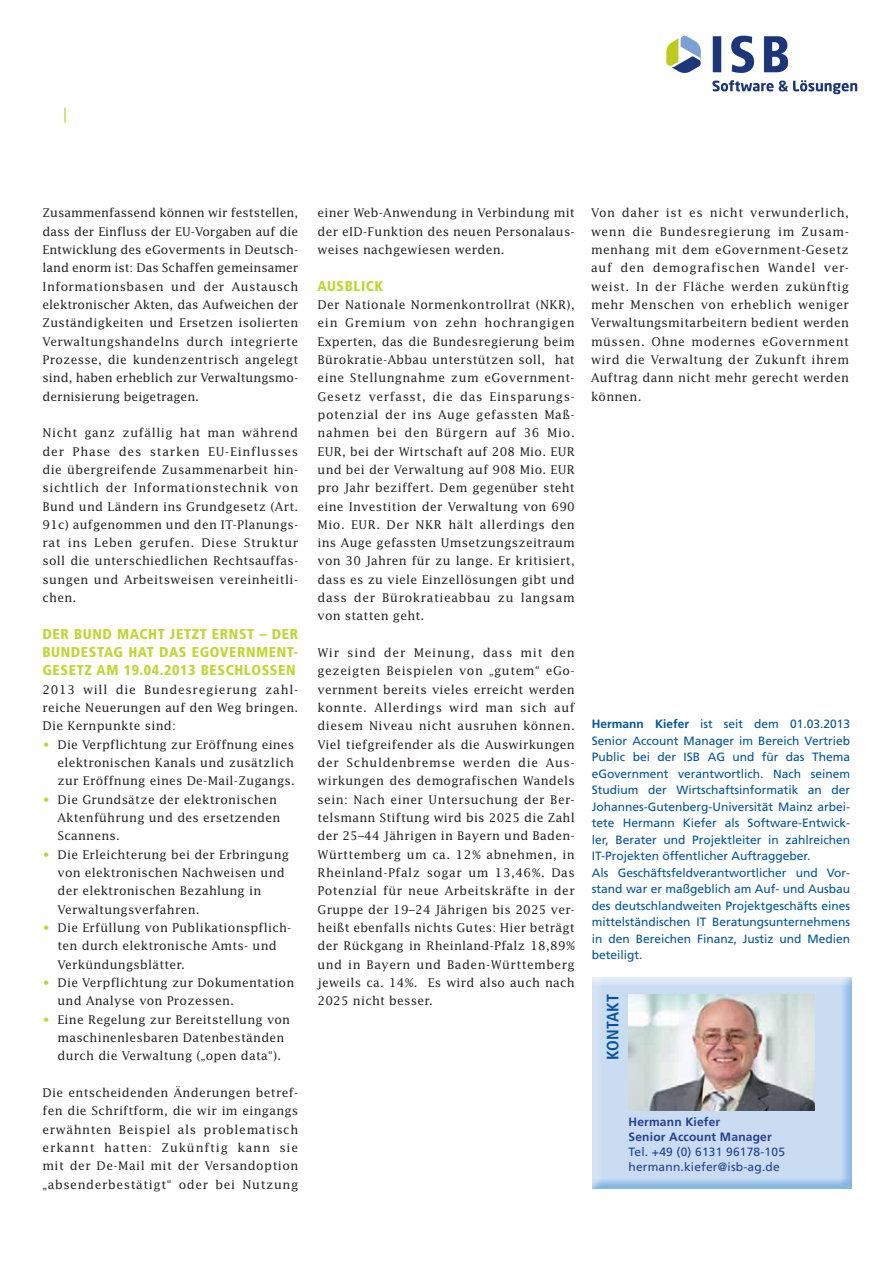
<style>
.page{position:relative;width:893px;height:1263px;background:#fff}
.page>*{position:absolute;margin:0;border:0;box-sizing:border-box;transform-origin:0 0}
.t1{font:700 condensed 16.5px "Frutiger";letter-spacing:.015em;color:#00559a}
.t2{font:900 condensed 14.25px/18.3px "Frutiger";letter-spacing:.04em;color:#bed730;text-align:justify}
.t3{font:12px/18.3px "Lucida";letter-spacing:.02em;color:#231f20;text-align:justify}
.t4{font:12px/16.5px "Frutiger";color:#00559a}
.t5{font:12px/15px "Frutiger";letter-spacing:.015em;color:#25408e}
.t6{font:700 12px/15px "Frutiger";letter-spacing:.015em;color:#25408e}
.s1{color:#bed730}
.s2{font-weight:700}
</style>
<div class="page">
<img style="left:592px;top:977px;width:259px;height:211px">
<img style="left:629px;top:995px;width:185px;height:116px">
<img style="left:666px;top:35px;width:192px;height:60px">
<p class="t3" style="left:43px;top:205px;width:257px">Zusammenfassend können wir feststellen, dass der Einfluss der EU-Vorgaben auf die Entwicklung des eGoverments in Deutsch&shy;land enorm ist: Das Schaffen gemeinsamer Informationsbasen und der Austausch elektronischer Akten, das Aufweichen der Zuständigkeiten und Ersetzen isolierten Verwaltungshandelns durch integrierte Prozesse, die kundenzentrisch angelegt sind, haben erheblich zur Verwaltungsmo&shy;dernisierung beigetragen.</p>
<p class="t3" style="left:43px;top:425px;width:257px">Nicht ganz zufällig hat man während der Phase des starken EU-Einflusses die übergreifende Zusammenarbeit hin&shy;sichtlich der Informationstechnik von Bund und Ländern ins Grundgesetz (Art.<br>91c) aufgenommen und den IT-Planungs&shy;rat ins Leben gerufen. Diese Struktur soll die unterschiedlichen Rechtsauffas&shy;sungen und Arbeitsweisen vereinheitli&shy;chen.</p>
<p class="t2" style="left:43px;top:626px;width:257px">DER BUND MACHT JETZT ERNST – DER BUNDESTAG HAT DAS EGOVERNMENT-GESETZ AM 19.04.2013 BESCHLOSSEN</p>
<p class="t3" style="left:43px;top:681px;width:257px">2013 will die Bundesregierung zahl&shy;reiche Neuerungen auf den Weg bringen.<br>Die Kernpunkte sind:</p>
<p class="t3" style="left:58px;top:736px;width:239px;text-indent:-15px"><span class="s1">•</span> Die Verpflichtung zur Eröffnung eines elektronischen Kanals und zusätzlich zur Eröffnung eines De-Mail-Zugangs.</p>
<p class="t3" style="left:58px;top:791px;width:224px;text-align:left;text-indent:-15px"><span class="s1">•</span> Die Grundsätze der elektronischen<br>Aktenführung und des ersetzenden<br>Scannens.</p>
<p class="t3" style="left:58px;top:846px;width:233px;text-align:left;text-indent:-15px"><span class="s1">•</span> Die Erleichterung bei der Erbringung von elektronischen Nachweisen und der elektronischen Bezahlung in Verwaltungsverfahren.</p>
<p class="t3" style="left:58px;top:919px;width:235px;text-align:left;text-indent:-15px"><span class="s1">•</span> Die Erfüllung von Publikationspflich&shy;ten durch elektronische Amts- und<br>Verkündungsblätter.</p>
<p class="t3" style="left:58px;top:974px;width:238px;text-indent:-15px"><span class="s1">•</span> Die Verpflichtung zur Dokumentation und Analyse von Prozessen.</p>
<p class="t3" style="left:58px;top:1011px;width:234px;text-align:left;text-indent:-15px"><span class="s1">•</span> Eine Regelung zur Bereitstellung von maschinenlesbaren Datenbeständen durch die Verwaltung („open data“).</p>
<p class="t3" style="left:43px;top:1084px;width:257px">Die entscheidenden Änderungen betref&shy;fen die Schriftform, die wir im eingangs erwähnten Beispiel als problematisch erkannt hatten: Zukünftig kann sie mit der De-Mail mit der Versandoption „absenderbestätigt“ oder bei Nutzung</p>
<p class="t3" style="left:318px;top:205px;width:259px">einer Web-Anwendung in Verbindung mit der eID-Funktion des neuen Personalaus&shy;weises nachgewiesen werden.</p>
<p class="t2" style="left:318px;top:278px;width:67px">AUSBLICK</p>
<p class="t3" style="left:318px;top:296px;width:259px">Der Nationale Normenkontrollrat (NKR), ein Gremium von zehn hochrangigen Experten, das die Bundesregierung beim Bürokratie-Abbau unterstützen soll, hat eine Stellungnahme zum eGovernment-Gesetz verfasst, die das Einsparungs&shy;potenzial der ins Auge gefassten Maß&shy;nahmen bei den Bürgern auf 36 Mio.<br>EUR, bei der Wirtschaft auf 208 Mio. EUR und bei der Verwaltung auf 908 Mio. EUR pro Jahr beziffert. Dem gegenüber steht eine Investition der Verwaltung von 690<br>Mio. EUR. Der NKR hält allerdings den ins Auge gefassten Umsetzungszeitraum von 30 Jahren für zu lange. Er kritisiert, dass es zu viele Einzellösungen gibt und dass der Bürokratieabbau zu langsam von statten geht.</p>
<p class="t3" style="left:318px;top:644px;width:259px">Wir sind der Meinung, dass mit den gezeigten Beispielen von „gutem“ eGo&shy;vernment bereits vieles erreicht werden konnte. Allerdings wird man sich auf diesem Niveau nicht ausruhen können.<br>Viel tiefgreifender als die Auswirkungen der Schuldenbremse werden die Aus&shy;wirkungen des demografischen Wandels sein: Nach einer Untersuchung der Ber&shy;telsmann Stiftung wird bis 2025 die Zahl der 25–44 Jährigen in Bayern und Baden-Württemberg um ca. 12% abnehmen, in Rheinland-Pfalz sogar um 13,46%. Das Potenzial für neue Arbeitskräfte in der Gruppe der 19–24 Jährigen bis 2025 ver&shy;heißt ebenfalls nichts Gutes: Hier beträgt der Rückgang in Rheinland-Pfalz 18,89% und in Bayern und Baden-Württemberg jeweils ca. 14%. Es wird also auch nach 2025 nicht besser.</p>
<p class="t3" style="left:591px;top:205px;width:259px">Von daher ist es nicht verwunderlich, wenn die Bundesregierung im Zusam&shy;menhang mit dem eGovernment-Gesetz auf den demografischen Wandel ver&shy;weist. In der Fläche werden zukünftig mehr Menschen von erheblich weniger Verwaltungsmitarbeitern bedient werden müssen. Ohne modernes eGovernment wird die Verwaltung der Zukunft ihrem Auftrag dann nicht mehr gerecht werden können.</p>
<p class="t4" style="left:592px;top:717px;width:260px"><span class="s2">Hermann Kiefer</span> ist seit dem 01.03.2013<br>Senior Account Manager im Bereich Vertrieb Public bei der ISB AG und für das Thema eGovernment verantwortlich. Nach seinem Studium der Wirtschaftsinformatik an der Johannes-Gutenberg-Universität Mainz arbei&shy;tete Hermann Kiefer als Software-Entwick&shy;ler, Berater und Projektleiter in zahlreichen IT-Projekten öffentlicher Auftraggeber.<br>Als Geschäftsfeldverantwortlicher und Vor&shy;stand war er maßgeblich am Auf- und Ausbau des deutschlandweiten Projektgeschäfts eines mittelständischen IT Beratungsunternehmens in den Bereichen Finanz, Justiz und Medien beteiligt.</p>
<h1 class="t1" style="left:606px;top:1059px;width:67px;rotate:-90deg">KONTAKT</h1>
<p class="t6" style="left:629px;top:1115px;width:145px">Hermann Kiefer<br>Senior Account Manager</p>
<p class="t5" style="left:629px;top:1145px;width:158px">Tel. +49 (0) 6131 96178-105 hermann.kiefer@isb-ag.de</p>
</div>
